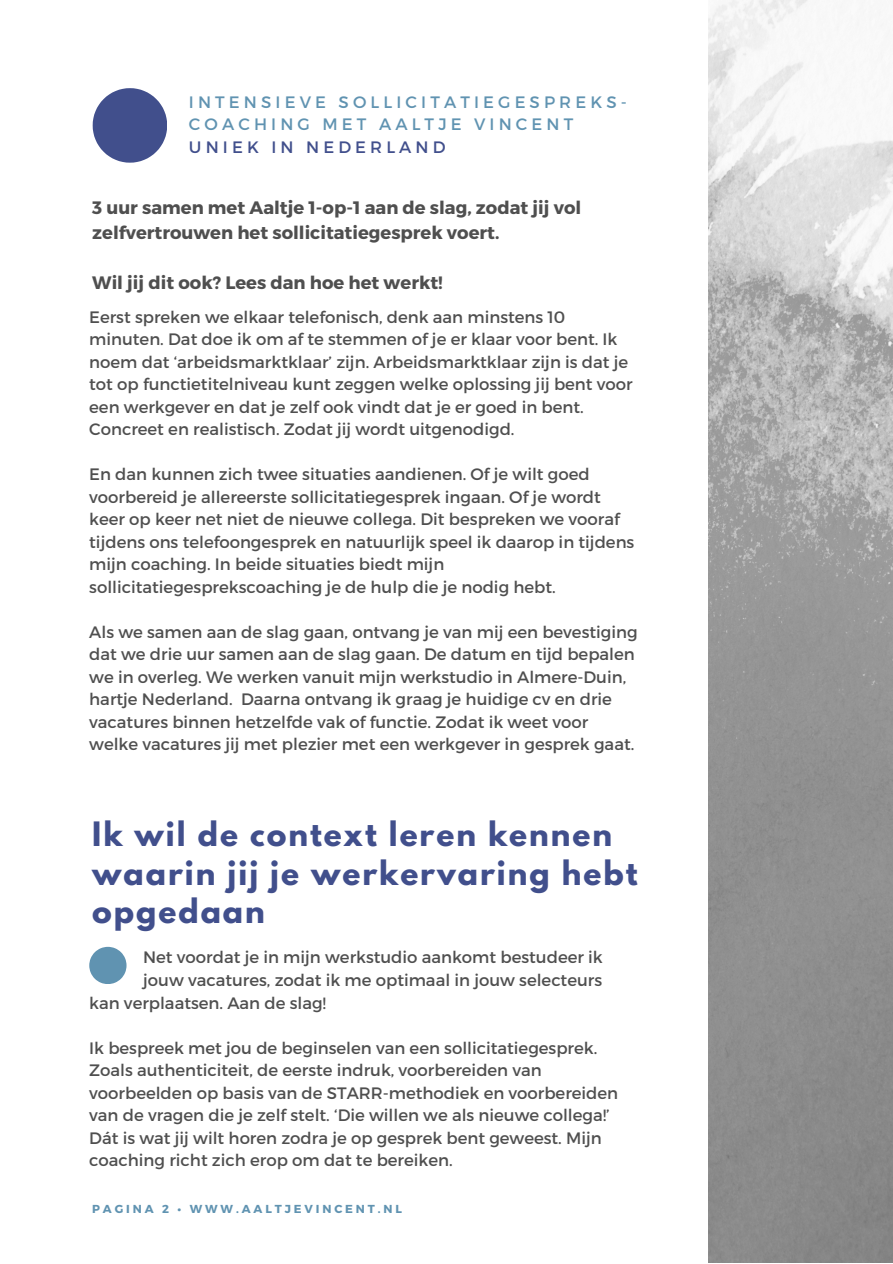
<style>
.page{position:relative;width:893px;height:1264px;background:#fff}
.page>*{position:absolute;margin:0;border:0;box-sizing:border-box;transform-origin:0 0}
.t1{font:700 29.7px/38.2px "League Spartan";letter-spacing:.065em;color:#414f8c}
.t2{font:700 18px/24.8px "Montserrat";color:#4f4f4f}
.t3{font:16.5px/22.5px "Montserrat";color:#4f4f4f}
.t4{font:16.5px/22.5px "Montserrat";letter-spacing:.25em;color:#6093b1}
.t5{font:16.5px "Montserrat";letter-spacing:.25em;color:#414f8c}
.t6{font:700 11.55px "Montserrat";letter-spacing:.25em;color:#6093b1}
</style>
<div class="page">
<img style="left:708px;top:0;width:184px;height:1262px">
<svg style="left:93px;top:88px;width:74px;height:75px"></svg>
<svg style="left:89px;top:946px;width:37px;height:38px"></svg>
<p class="t4" style="left:189px;top:90px;width:439px">INTENSIEVE SOLLICITATIEGESPREKS-<br>COACHING MET AALTJE VINCENT</p>
<p class="t5" style="left:189px;top:136px;width:258px">UNIEK IN NEDERLAND</p>
<p class="t2" style="left:92px;top:195px;width:490px">3 uur samen met Aaltje 1-op-1 aan de slag, zodat jij vol zelfvertrouwen het sollicitatiegesprek voert.</p>
<p class="t2" style="left:92px;top:269px;width:352px">Wil jij dit ook? Lees dan hoe het werkt!</p>
<p class="t3" style="left:89px;top:305px;width:545px">Eerst spreken we elkaar telefonisch, denk aan minstens 10 minuten. Dat doe ik om af te stemmen of je er klaar voor bent. Ik noem dat ‘arbeidsmarktklaar’ zijn. Arbeidsmarktklaar zijn is dat je tot op functietitelniveau kunt zeggen welke oplossing jij bent voor een werkgever en dat je zelf ook vindt dat je er goed in bent.<br>Concreet en realistisch. Zodat jij wordt uitgenodigd.</p>
<p class="t3" style="left:89px;top:462px;width:546px">En dan kunnen zich twee situaties aandienen. Of je wilt goed voorbereid je allereerste sollicitatiegesprek ingaan. Of je wordt keer op keer net niet de nieuwe collega. Dit bespreken we vooraf tijdens ons telefoongesprek en natuurlijk speel ik daarop in tijdens mijn coaching. In beide situaties biedt mijn sollicitatiegesprekscoaching je de hulp die je nodig hebt.</p>
<p class="t3" style="left:89px;top:619px;width:550px">Als we samen aan de slag gaan, ontvang je van mij een bevestiging dat we drie uur samen aan de slag gaan. De datum en tijd bepalen we in overleg. We werken vanuit mijn werkstudio in Almere-Duin, hartje Nederland. Daarna ontvang ik graag je huidige cv en drie vacatures binnen hetzelfde vak of functie. Zodat ik weet voor welke vacatures jij met plezier met een werkgever in gesprek gaat.</p>
<p class="t1" style="left:92px;top:819px;width:546px">Ik wil de context leren kennen waarin jij je werkervaring hebt opgedaan</p>
<p class="t3" style="left:143px;top:945px;width:461px">Net voordat je in mijn werkstudio aankomt bestudeer ik jouw vacatures, zodat ik me optimaal in jouw selecteurs</p>
<p class="t3" style="left:89px;top:990px;width:238px">kan verplaatsen. Aan de slag!</p>
<p class="t3" style="left:89px;top:1035px;width:530px">Ik bespreek met jou de beginselen van een sollicitatiegesprek.<br>Zoals authenticiteit, de eerste indruk, voorbereiden van voorbeelden op basis van de STARR-methodiek en voorbereiden van de vragen die je zelf stelt. ‘Die willen we als nieuwe collega!’ Dát is wat jij wilt horen zodra je op gesprek bent geweest. Mijn coaching richt zich erop om dat te bereiken.</p>
<p class="t6" style="left:92px;top:1201px;width:311px">PAGINA 2 • WWW.AALTJEVINCENT.NL</p>
</div>
